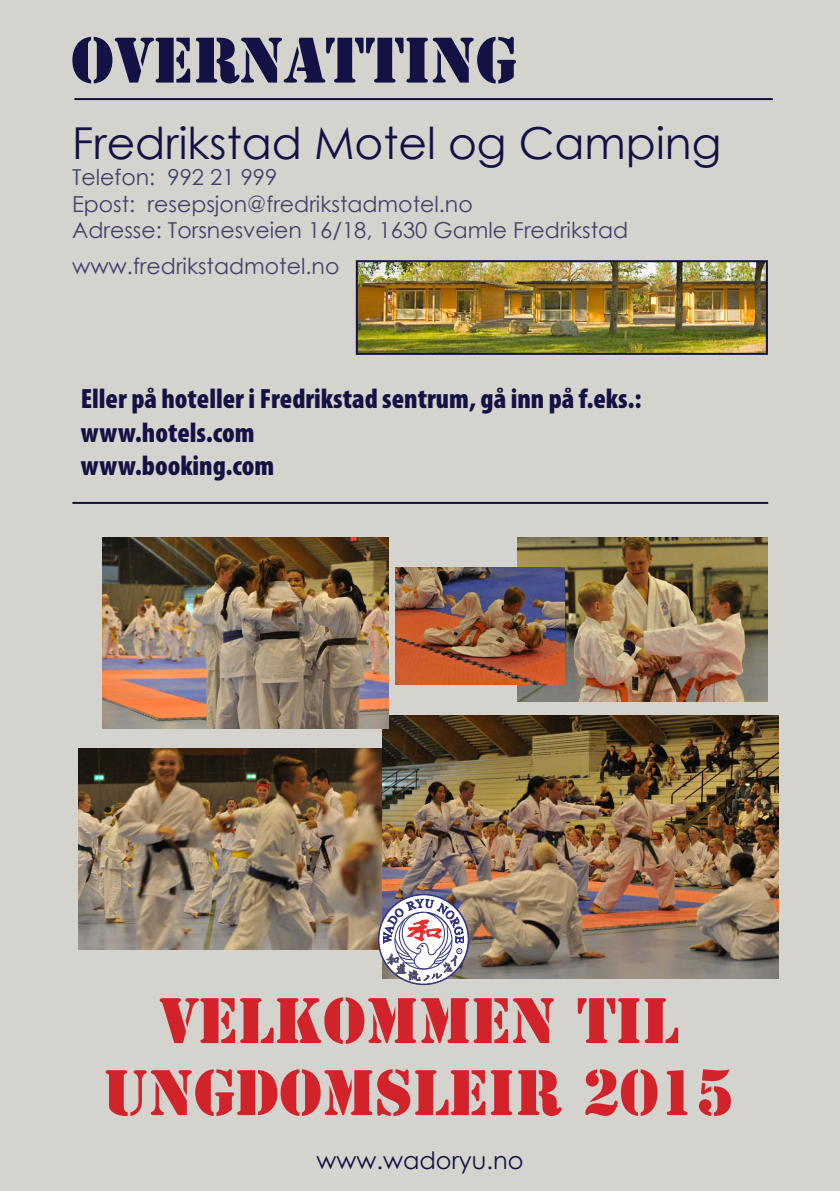
<style>
.page{position:relative;width:840px;height:1191px;background:#fff}
.page>*{position:absolute;margin:0;border:0;box-sizing:border-box;transform-origin:0 0}
.t1{font:60px/72px "Stencil Std";color:#d2232a;text-align:center}
.t2{font:60px "Stencil Std";color:#141145}
.t3{font:44px "Century Gothic";color:#141145}
.t4{font:900 condensed 28px/33.6px "Myriad Pro";color:#141145}
.t5{font:24px "Century Gothic";color:#141145}
.t6{font:22px/26px "Century Gothic";color:#43416a}
</style>
<div class="page">
<div style="left:0;top:0;width:839px;height:1191px;background:#d5d3ce"></div>
<img style="left:78px;top:748px;width:304px;height:201px">
<img style="left:382px;top:715px;width:396px;height:264px">
<img style="left:358px;top:263px;width:406px;height:89px">
<div style="left:355px;top:260px;width:412px;height:95px;border:2px solid #141145"></div>
<hr style="left:75px;top:98px;width:696px;height:2px;background:#141145">
<hr style="left:73px;top:502px;width:694px;height:2px;background:#141145">
<svg style="left:378px;top:894px;width:90px;height:90px"></svg>
<svg style="left:383px;top:899px;width:80px;height:81px;background:#bfb6c7"></svg>
<img style="left:102px;top:537px;width:286px;height:191px">
<img style="left:517px;top:537px;width:249px;height:165px">
<img style="left:396px;top:567px;width:168px;height:117px">
<h1 class="t2" style="left:71px;top:21px;width:447px">OVERNATTING</h1>
<h2 class="t3" style="left:72px;top:113px;width:650px">Fredrikstad Motel og Camping</h2>
<p class="t6" style="left:72px;top:164px;width:557px">Telefon: 992 21 999<br>Epost: resepsjon@fredrikstadmotel.no<br>Adresse: Torsnesveien 16/18, 1630 Gamle Fredrikstad</p>
<p class="t6" style="left:72px;top:252px;width:269px">www.fredrikstadmotel.no</p>
<p class="t4" style="left:81px;top:382px;width:562px">Eller på hoteller i Fredrikstad sentrum, gå inn på f.eks.: www.hotels.com<br>www.booking.com</p>
<h1 class="t1" style="left:103px;top:985px;width:632px">VELKOMMEN TIL<br>UNGDOMSLEIR 2015</h1>
<p class="t5" style="left:316px;top:1143px;width:208px">www.wadoryu.no</p>
</div>
